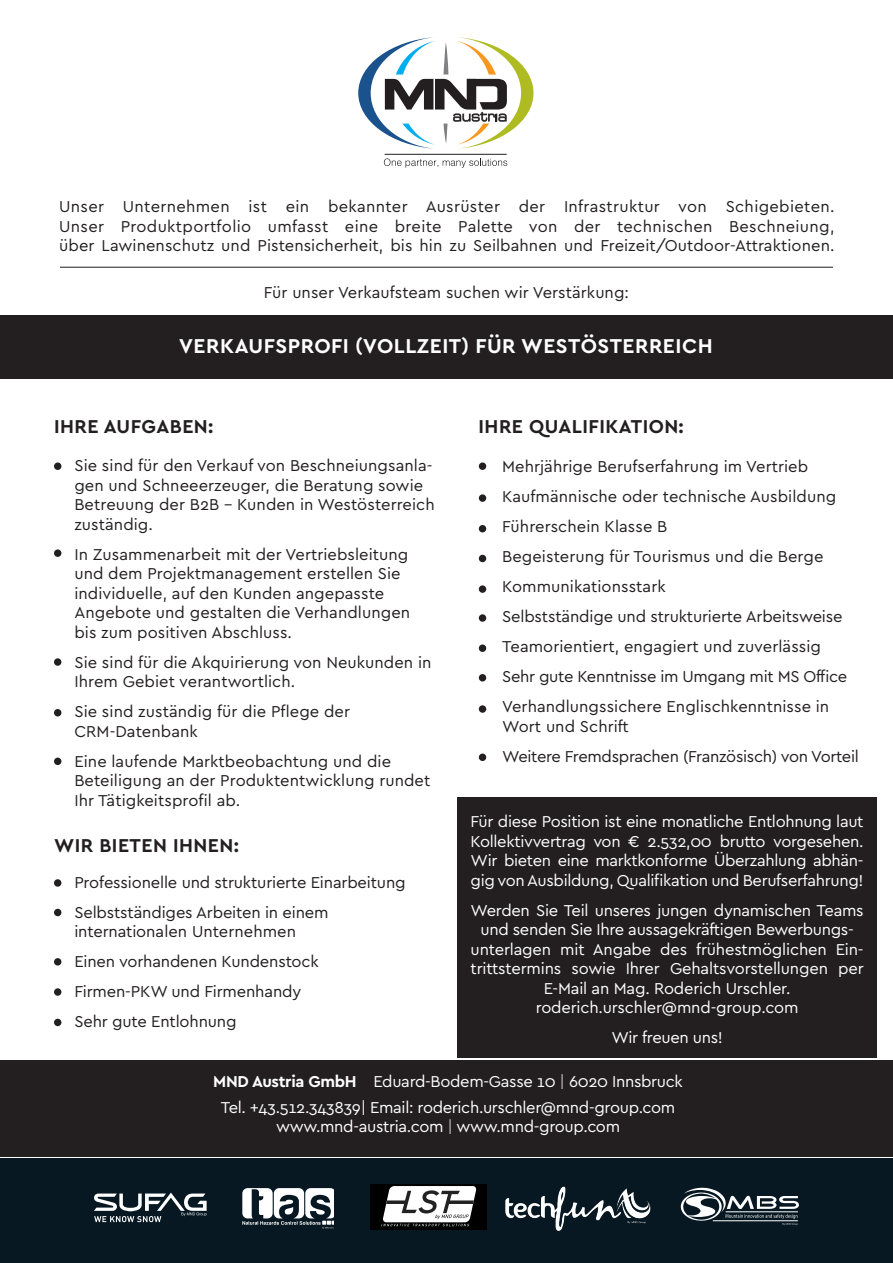
<style>
.page{position:relative;width:893px;height:1263px;background:#fff}
.page>*{position:absolute;margin:0;border:0;box-sizing:border-box;transform-origin:0 0}
.t1{font:700 21px "Cera PRO";letter-spacing:.025em;color:#fff}
.t2{font:700 19.5px "Cera PRO";letter-spacing:.025em;color:#231f20}
.t3{font:16.5px/19.5px "Cera PRO";letter-spacing:.005em;color:#231f20}
.t4{font:16.5px/19.5px "Cera PRO";letter-spacing:-.02em;color:#fff;text-align:center}
.t5{font:16.5px "Cera PRO";letter-spacing:-.02em;color:#231f20}
.s1{font-weight:700}
.s2{font-weight:300}
</style>
<div class="page">
<div style="left:0;top:1060px;width:893px;height:97px;background:#231f20"></div>
<div style="left:0;top:315px;width:893px;height:63px;background:#231f20"></div>
<hr style="left:385px;top:154px;width:122px;height:1px;background:#231f20">
<svg style="left:384px;top:158px;width:123px;height:10px"></svg>
<svg style="left:358px;top:37px;width:175px;height:112px"></svg>
<div style="left:0;top:1159px;width:893px;height:104px;background:#071822"></div>
<img style="left:505px;top:1186px;width:146px;height:45px">
<svg style="left:242px;top:1188px;width:92px;height:41px"></svg>
<svg style="left:681px;top:1188px;width:118px;height:37px"></svg>
<div style="left:371px;top:1184px;width:116px;height:45px;background:#000"></div>
<svg style="left:381px;top:1186px;width:96px;height:40px;background:#afafaf"></svg>
<svg style="left:94px;top:1192px;width:113px;height:30px"></svg>
<hr style="left:60px;top:267px;width:773px;height:1px;background:#231f20">
<div style="left:54px;top:462px;width:7px;height:8px;background:#231f20;border-radius:50%"></div>
<div style="left:54px;top:879px;width:7px;height:8px;background:#231f20;border-radius:50%"></div>
<div style="left:54px;top:909px;width:7px;height:7px;background:#231f20;border-radius:50%"></div>
<div style="left:54px;top:958px;width:7px;height:7px;background:#231f20;border-radius:50%"></div>
<div style="left:54px;top:988px;width:7px;height:8px;background:#231f20;border-radius:50%"></div>
<div style="left:54px;top:1019px;width:7px;height:7px;background:#231f20;border-radius:50%"></div>
<div style="left:479px;top:462px;width:7px;height:8px;background:#231f20;border-radius:50%"></div>
<div style="left:479px;top:585px;width:7px;height:8px;background:#231f20;border-radius:50%"></div>
<div style="left:479px;top:494px;width:7px;height:8px;background:#231f20;border-radius:50%"></div>
<div style="left:479px;top:614px;width:7px;height:8px;background:#231f20;border-radius:50%"></div>
<div style="left:479px;top:525px;width:7px;height:7px;background:#231f20;border-radius:50%"></div>
<div style="left:479px;top:644px;width:7px;height:8px;background:#231f20;border-radius:50%"></div>
<div style="left:479px;top:555px;width:7px;height:7px;background:#231f20;border-radius:50%"></div>
<div style="left:479px;top:674px;width:7px;height:7px;background:#231f20;border-radius:50%"></div>
<div style="left:479px;top:705px;width:7px;height:8px;background:#231f20;border-radius:50%"></div>
<div style="left:479px;top:753px;width:7px;height:8px;background:#231f20;border-radius:50%"></div>
<div style="left:54px;top:549px;width:7px;height:8px;background:#231f20;border-radius:50%"></div>
<div style="left:54px;top:658px;width:7px;height:8px;background:#231f20;border-radius:50%"></div>
<div style="left:54px;top:709px;width:7px;height:7px;background:#231f20;border-radius:50%"></div>
<div style="left:54px;top:758px;width:7px;height:7px;background:#231f20;border-radius:50%"></div>
<div style="left:458px;top:797px;width:419px;height:261px;background:#231f20"></div>
<p class="t3" style="left:59px;top:196px;width:777px">Unser Unternehmen ist ein bekannter Ausrüster der Infrastruktur von Schigebieten.</p>
<p class="t3" style="left:59px;top:215px;width:777px">Unser Produktportfolio umfasst eine breite Palette von der technischen Beschneiung,</p>
<p class="t3" style="left:59px;top:235px;width:777px">über Lawinenschutz und Pistensicherheit, bis hin zu Seilbahnen und Freizeit/Outdoor-Attraktionen.</p>
<p class="t3" style="left:264px;top:282px;width:367px">Für unser Verkaufsteam suchen wir Verstärkung:</p>
<p class="t1" style="left:179px;top:332px;width:535px">VERKAUFSPROFI (VOLLZEIT) FÜR WESTÖSTERREICH</p>
<p class="t2" style="left:54px;top:414px;width:161px">IHRE AUFGABEN:</p>
<p class="t3" style="left:74px;top:455px;width:362px">Sie sind für den Verkauf von Beschneiungsanla&shy;gen und Schneeerzeuger, die Beratung sowie Betreuung der B2B - Kunden in Westösterreich zuständig.</p>
<p class="t3" style="left:74px;top:544px;width:335px">In Zusammenarbeit mit der Vertriebsleitung und dem Projektmanagement erstellen Sie individuelle, auf den Kunden angepasste</p>
<p class="t3" style="left:74px;top:602px;width:337px">Angebote und gestalten die Verhandlungen bis zum positiven Abschluss.</p>
<p class="t3" style="left:74px;top:652px;width:359px">Sie sind für die Akquirierung von Neukunden in<br>Ihrem Gebiet verantwortlich.</p>
<p class="t3" style="left:74px;top:701px;width:277px">Sie sind zuständig für die Pflege der<br>CRM-Datenbank</p>
<p class="t3" style="left:74px;top:751px;width:318px">Eine laufende Marktbeobachtung und die</p>
<p class="t3" style="left:74px;top:770px;width:357px">Beteiligung an der Produktentwicklung rundet<br>Ihr Tätigkeitsprofil ab.</p>
<p class="t2" style="left:54px;top:832px;width:186px">WIR BIETEN IHNEN:</p>
<p class="t3" style="left:74px;top:872px;width:333px">Professionelle und strukturierte Einarbeitung</p>
<p class="t3" style="left:74px;top:902px;width:256px">Selbstständiges Arbeiten in einem</p>
<p class="t3" style="left:74px;top:921px;width:223px">internationalen Unternehmen</p>
<p class="t3" style="left:74px;top:951px;width:246px">Einen vorhandenen Kundenstock</p>
<p class="t3" style="left:74px;top:981px;width:228px">Firmen-PKW und Firmenhandy</p>
<p class="t3" style="left:74px;top:1011px;width:164px">Sehr gute Entlohnung</p>
<p class="t2" style="left:479px;top:414px;width:207px">IHRE QUALIFIKATION:</p>
<p class="t3" style="left:502px;top:456px;width:308px">Mehrjährige Berufserfahrung im Vertrieb</p>
<p class="t3" style="left:502px;top:486px;width:336px">Kaufmännische oder technische Ausbildung</p>
<p class="t3" style="left:502px;top:516px;width:167px">Führerschein Klasse B</p>
<p class="t3" style="left:502px;top:546px;width:323px">Begeisterung für Tourismus und die Berge</p>
<p class="t3" style="left:502px;top:576px;width:165px">Kommunikationsstark</p>
<p class="t3" style="left:502px;top:606px;width:342px">Selbstständige und strukturierte Arbeitsweise</p>
<p class="t3" style="left:502px;top:636px;width:320px">Teamorientiert, engagiert und zuverlässig</p>
<p class="t5" style="left:502px;top:666px;width:347px">Sehr gute Kenntnisse im Umgang mit MS Office</p>
<p class="t3" style="left:502px;top:696px;width:329px">Verhandlungssichere Englischkenntnisse in<br>Wort und Schrift</p>
<p class="t5" style="left:502px;top:745px;width:358px">Weitere Fremdsprachen (Französisch) von Vorteil</p>
<p class="t4" style="left:471px;top:811px;width:395px;text-align:justify">Für diese Position ist eine monatliche Entlohnung laut Kollektivvertrag von € 2.532,00 brutto vorgesehen.<br>Wir bieten eine marktkonforme Überzahlung abhän&shy;gig von Ausbildung, Qualifikation und Berufserfahrung!</p>
<p class="t4" style="left:471px;top:900px;width:395px">Werden Sie Teil unseres jungen dynamischen Teams und senden Sie Ihre aussagekräftigen Bewerbungs-</p>
<p class="t4" style="left:471px;top:939px;width:395px">unterlagen mit Angabe des frühestmöglichen Ein&shy;trittstermins sowie Ihrer Gehaltsvorstellungen per<br>E-Mail an Mag. Roderich Urschler.</p>
<p class="t4" style="left:536px;top:997px;width:264px">roderich.urschler@mnd-group.com</p>
<p class="t4" style="left:611px;top:1027px;width:113px">Wir freuen uns!</p>
<p class="t4" style="left:213px;top:1071px;width:471px"><span class="s1">MND Austria GmbH</span> Eduard-Bodem-Gasse 10 <span class="s2">|</span> 6020 Innsbruck</p>
<p class="t4" style="left:221px;top:1097px;width:456px">Tel. +43.512.343839| Email: roderich.urschler@mnd-group.com</p>
<p class="t4" style="left:276px;top:1116px;width:346px">www.mnd-austria.com <span class="s2">|</span> www.mnd-group.com</p>
</div>
